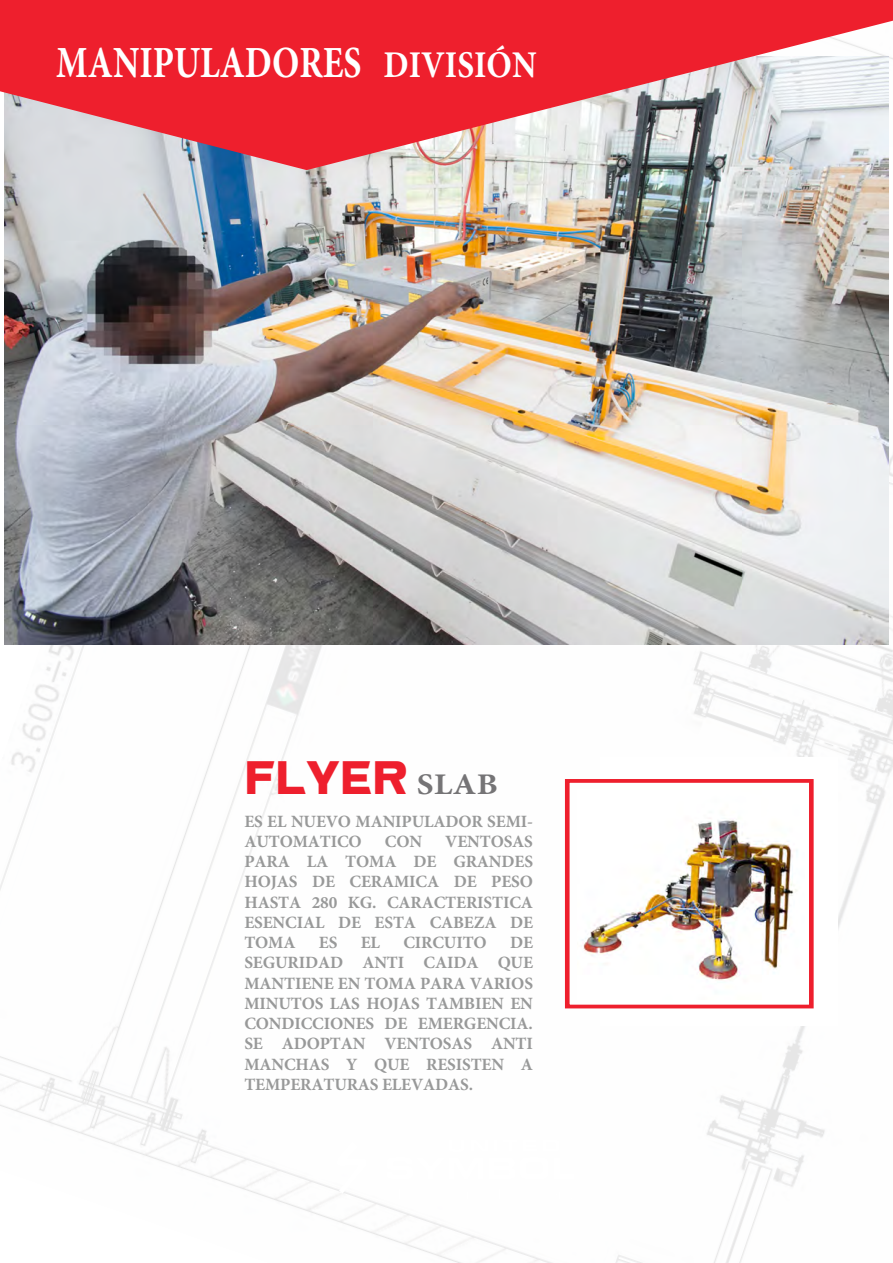
<style>
.page{position:relative;width:893px;height:1263px;background:#fff}
.page>*{position:absolute;margin:0;border:0;box-sizing:border-box;transform-origin:0 0}
.t1{font:700 44.55px "Minion Pro";color:#fff;scale:.8 1}
.t2{font:42px "Vonnes Bold Extended";letter-spacing:.01em;color:#ee1f2d;scale:.8 1}
.t3{font:700 17.25px/20.2px "Minion Pro";letter-spacing:-.01em;color:#989999;text-align:justify}
.s1{font-size:37.8px}
.s2{font-family:"Minion Pro";font-weight:700;font-size:30px;color:#757476}
</style>
<div class="page">
<img style="left:0;top:455px;width:893px;height:808px">
<svg style="left:317px;top:1137px;width:50px;height:62px"></svg>
<hr style="left:386px;top:1183px;width:190px;height:1px;background:#fff">
<svg style="left:386px;top:1139px;width:189px;height:40px"></svg>
<svg style="left:386px;top:1188px;width:189px;height:14px"></svg>
<div style="left:600px;top:757px;width:237px;height:268px;background:#fff"></div>
<img style="left:577px;top:790px;width:220px;height:209px">
<div style="left:565px;top:779px;width:248px;height:230px;border:4px solid #ee1f2d"></div>
<img style="left:4px;top:170px;width:885px;height:475px">
<svg style="left:0;top:0;width:893px;height:170px;background:#e3616b"></svg>
<h1 class="t1" style="left:56px;top:31px;width:602px">MANIPULADORES <span class="s1">DIVISIÓN</span></h1>
<h2 class="t2" style="left:244px;top:751px;width:319px">FLYER <span class="s2">SLAB</span></h2>
<p class="t3" style="left:244px;top:811px;width:290px">ES EL NUEVO MANIPULADOR SEMI-<br>AUTOMATICO</p>
<p class="t3" style="left:244px;top:831px;width:290px;text-indent:201px">VENTOSAS PARA LA TOMA DE GRANDES HOJAS DE CERAMICA DE PESO HASTA 280 KG. CARACTERISTICA ESENCIAL DE ESTA CABEZA DE TOMA</p>
<p class="t3" style="left:385px;top:831px;width:39px">CON</p>
<p class="t3" style="left:319px;top:932px;width:20px">ES</p>
<p class="t3" style="left:361px;top:932px;width:21px">EL</p>
<p class="t3" style="left:403px;top:932px;width:85px">CIRCUITO</p>
<p class="t3" style="left:244px;top:932px;width:290px;text-indent:266px">DE SEGURIDAD ANTI CAIDA QUE MANTIENE EN TOMA PARA VARIOS MINUTOS LAS HOJAS TAMBIEN EN CONDICCIONES DE EMERGENCIA.<br>SE ADOPTAN VENTOSAS ANTI MANCHAS Y QUE RESISTEN A TEMPERATURAS ELEVADAS.</p>
</div>
